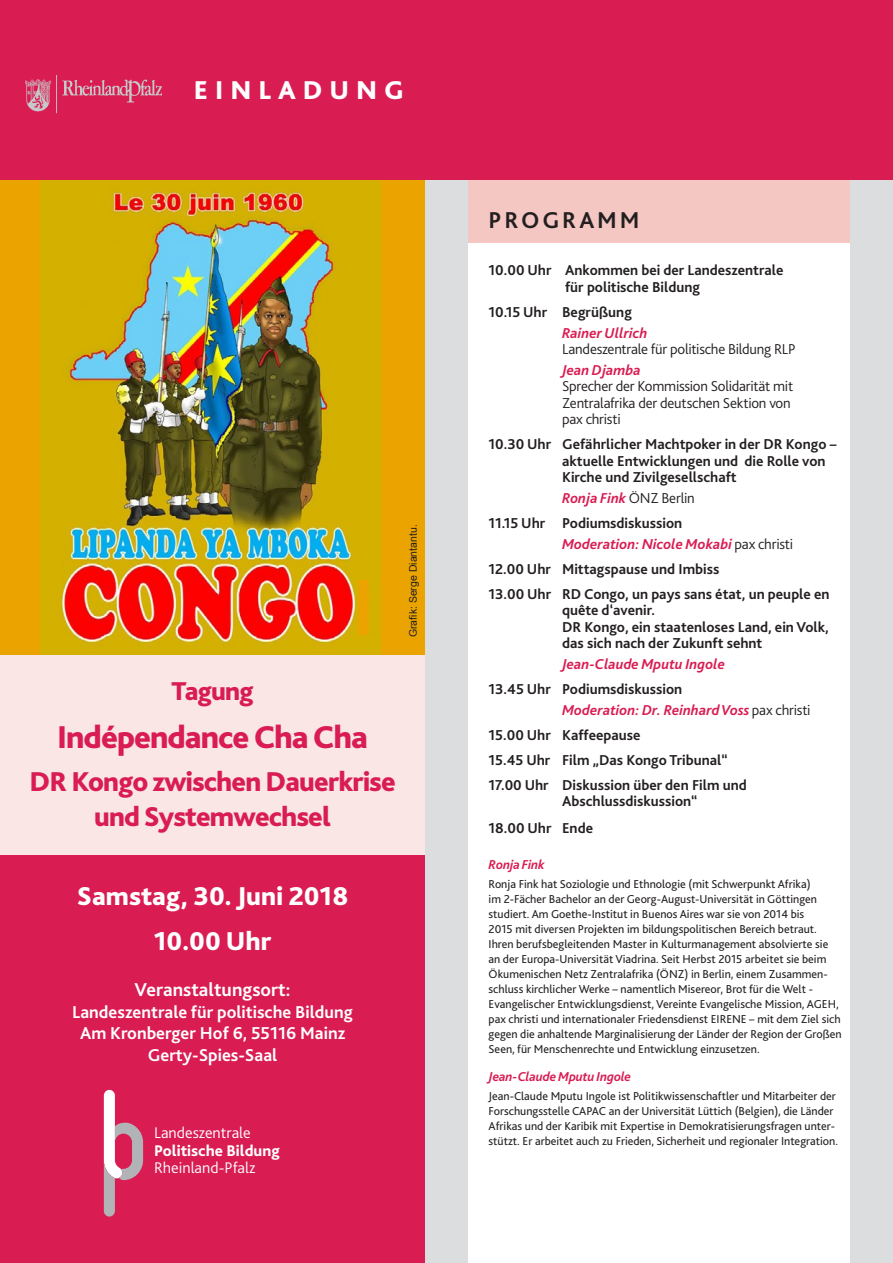
<style>
.page{position:relative;width:893px;height:1263px;background:#fff}
.page>*{position:absolute;margin:0;border:0;box-sizing:border-box;transform-origin:0 0}
.t1{font:800 33px "Bliss 2";letter-spacing:-.03em;color:#d91c52}
.t2{font:800 28.5px/34.5px "Bliss 2";letter-spacing:-.03em;color:#d91c52;text-align:center}
.t3{font:800 27px "Bliss 2";color:#fff}
.t4{font:800 27px "Bliss 2";letter-spacing:.26em;color:#fff}
.t5{font:800 27px "Bliss 2";letter-spacing:-.03em;color:#d91c52}
.t6{font:700 24px "Bliss 2";letter-spacing:.12em;color:#231f20}
.t7{font:700 19.5px "Bliss 2";color:#fff}
.t8{font:700 18px "Bliss 2";color:#fff}
.t9{font:300 16.2px/17.4px "Bliss 2";color:#fff}
.t10{font:700 15px/16.5px "Bliss 2";color:#231f20}
.t11{font:300 15px/16.5px "Bliss 2";letter-spacing:-.015em;color:#231f20}
.t12{font:italic 700 15px "Bliss 2";color:#d91c52}
.t13{font:italic 700 13.5px "Bliss 2";letter-spacing:-.01em;color:#d91c52}
.t14{font:12px/15px "Bliss 2";color:#231f20}
.t15{font:10.5px "Arial";color:#231f20}
.s1{font-weight:800}
.s2{font-weight:700;font-style:italic;color:#d91c52}
.s3{font-weight:300;font-style:normal;color:#231f20}
</style>
<div class="page">
<div style="left:0;top:655px;width:429px;height:202px;background:#fae7e5"></div>
<div style="left:0;top:174px;width:429px;height:481px;background:#eba300"></div>
<img style="left:40px;top:179px;width:341px;height:476px">
<div style="left:0;top:855px;width:429px;height:408px;background:#d91c52"></div>
<div style="left:468px;top:174px;width:397px;height:68px;background:#f4c7c3"></div>
<div style="left:850px;top:0;width:43px;height:1263px;background:#dcdddf"></div>
<div style="left:425px;top:171px;width:43px;height:1092px;background:#dcdddf"></div>
<div style="left:0;top:0;width:893px;height:179px;background:#d91c52"></div>
<img style="left:26px;top:75px;width:136px;height:39px">
<svg style="left:104px;top:1090px;width:39px;height:126px"></svg>
<div style="left:358px;top:580px;width:11px;height:55px;background:#eba300"></div>
<p class="t4" style="left:194px;top:73px;width:212px">EINLADUNG</p>
<p class="t15" style="left:406px;top:637px;width:114px;rotate:-90deg">Grafik: Serge Diantantu.</p>
<p class="t5" style="left:172px;top:675px;width:84px">Tagung</p>
<p class="t1" style="left:57px;top:717px;width:312px">Indépendance Cha Cha</p>
<p class="t2" style="left:29px;top:764px;width:368px">DR Kongo zwischen Dauerkrise und Systemwechsel</p>
<p class="t3" style="left:77px;top:879px;width:273px">Samstag, 30. Juni 2018</p>
<p class="t3" style="left:154px;top:924px;width:119px">10.00 Uhr</p>
<p class="t7" style="left:135px;top:977px;width:158px">Veranstaltungsort:</p>
<p class="t8" style="left:72px;top:1001px;width:282px">Landeszentrale für politische Bildung</p>
<p class="t8" style="left:80px;top:1022px;width:267px">Am Kronberger Hof 6, 55116 Mainz</p>
<p class="t8" style="left:148px;top:1044px;width:131px">Gerty-Spies-Saal</p>
<p class="t9" style="left:154px;top:1123px;width:127px">Landeszentrale<br><span class="s1">Politische Bildung<br></span>Rheinland-Pfalz</p>
<p class="t6" style="left:489px;top:205px;width:152px">PROGRAMM</p>
<p class="t10" style="left:489px;top:262px;width:296px;text-align:center">10.00 Uhr Ankommen bei der Landeszentrale für politische Bildung</p>
<p class="t10" style="left:489px;top:303px;width:145px">10.15 Uhr Begrüßung</p>
<p class="t11" style="left:562px;top:324px;width:235px"><span class="s2">Rainer Ullrich<br></span>Landeszentrale für politische Bildung RLP</p>
<p class="t11" style="left:562px;top:361px;width:233px"><span class="s2">Jean Djamba<br></span>Sprecher der Kommission Solidarität mit<br>Zentralafrika der deutschen Sektion von pax christi</p>
<p class="t10" style="left:562px;top:436px;width:276px;text-indent:-74px">10.30 Uhr Gefährlicher Machtpoker in der DR Kongo – aktuelle Entwicklungen und die Rolle von<br>Kirche und Zivilgesellschaft</p>
<p class="t12" style="left:562px;top:489px;width:134px">Ronja Fink <span class="s3">ÖNZ Berlin</span></p>
<p class="t10" style="left:489px;top:514px;width:195px">11.15 Uhr Podiumsdiskussion</p>
<p class="t12" style="left:562px;top:534px;width:233px">Moderation: Nicole Mokabi <span class="s3">pax christi</span></p>
<p class="t10" style="left:489px;top:560px;width:232px">12.00 Uhr Mittagspause und Imbiss</p>
<p class="t10" style="left:562px;top:585px;width:269px;text-indent:-74px">13.00 Uhr RD Congo, un pays sans état, un peuple en quête d‘avenir.<br>DR Kongo, ein staatenloses Land, ein Volk, das sich nach der Zukunft sehnt</p>
<p class="t12" style="left:562px;top:655px;width:164px">Jean-Claude Mputu Ingole</p>
<p class="t10" style="left:489px;top:680px;width:195px">13.45 Uhr Podiumsdiskussion</p>
<p class="t12" style="left:562px;top:700px;width:250px">Moderation: Dr. Reinhard Voss <span class="s3">pax christi</span></p>
<p class="t10" style="left:489px;top:726px;width:154px">15.00 Uhr Kaffeepause</p>
<p class="t10" style="left:489px;top:751px;width:241px">15.45 Uhr Film „Das Kongo Tribunal“</p>
<p class="t10" style="left:562px;top:776px;width:186px;text-indent:-74px">17.00 Uhr Diskussion über den Film und<br>Abschlussdiskussion“</p>
<p class="t10" style="left:489px;top:819px;width:106px">18.00 Uhr Ende</p>
<p class="t13" style="left:489px;top:856px;width:58px">Ronja Fink</p>
<p class="t14" style="left:489px;top:877px;width:354px">Ronja Fink hat Soziologie und Ethnologie (mit Schwerpunkt Afrika)<br>im 2-Fächer Bachelor an der Georg-August-Universität in Göttingen studiert. Am Goethe-Institut in Buenos Aires war sie von 2014 bis<br>2015 mit diversen Projekten im bildungspolitischen Bereich betraut.<br>Ihren berufsbegleitenden Master in Kulturmanagement absolvierte sie an der Europa-Universität Viadrina. Seit Herbst 2015 arbeitet sie beim Ökumenischen Netz Zentralafrika (ÖNZ) in Berlin, einem Zusammen&shy;schluss kirchlicher Werke – namentlich Misereor, Brot für die Welt - Evangelischer Entwicklungsdienst, Vereinte Evangelische Mission, AGEH, pax christi und internationaler Friedensdienst EIRENE – mit dem Ziel sich gegen die anhaltende Marginalisierung der Länder der Region der Großen Seen, für Menschenrechte und Entwicklung einzusetzen.</p>
<p class="t13" style="left:489px;top:1068px;width:144px">Jean-Claude Mputu Ingole</p>
<p class="t14" style="left:489px;top:1089px;width:351px">Jean-Claude Mputu Ingole ist Politikwissenschaftler und Mitarbeiter der Forschungsstelle CAPAC an der Universität Lüttich (Belgien), die Länder Afrikas und der Karibik mit Expertise in Demokratisierungsfragen unter&shy;stützt. Er arbeitet auch zu Frieden, Sicherheit und regionaler Integration.</p>
</div>
